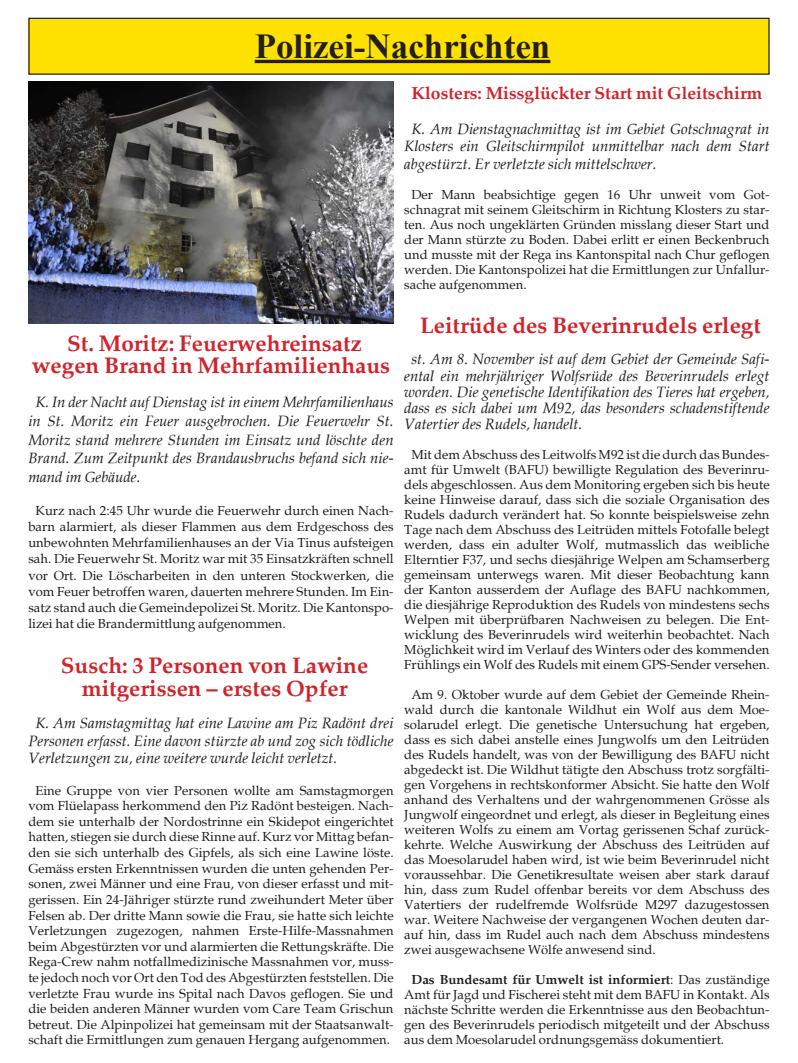
<style>
.page{position:relative;width:798px;height:1063px;background:#fff}
.page>*{position:absolute;margin:0;border:0;box-sizing:border-box;transform-origin:0 0}
.Lauftext{font:700 35px "Times New Roman";color:#231f20}
.Seitenrubrik{font:700 22.5px/22.5px "Palatia";color:#d1232a;text-align:center}
.Seitenrubrik-2{font:700 17.5px "Palatia";color:#d1232a}
.Seitenrubrik-3{font:italic 15px/18.8px "Palatia";color:#231f20;text-align:justify}
.Seitenrubrik-4{font:13.12px/15px "Palatia";color:#231f20;text-align:justify}
.s1{font-weight:700}
</style>
<div class="page">
<div style="left:29px;top:18px;width:739px;height:56px;background:#ffe101"></div>
<hr style="left:254px;top:60px;width:296px;height:3px;background:#231f20">
<div style="left:28px;top:18px;width:741px;height:57px;border:1px solid #231f20"></div>
<img style="left:29px;top:81px;width:364px;height:242px">
<p class="Lauftext" style="left:254px;top:22px;width:297px">Polizei-Nachrichten</p>
<p class="Seitenrubrik" style="left:32px;top:332px;width:360px">St. Moritz: Feuerwehreinsatz wegen Brand in Mehrfamilienhaus</p>
<p class="Seitenrubrik-3" style="left:28px;top:393px;width:367px;text-indent:7px">K. In der Nacht auf Dienstag ist in einem Mehrfamilienhaus in St. Moritz ein Feuer ausgebrochen. Die Feuerwehr St.<br>Moritz stand mehrere Stunden im Einsatz und löschte den Brand. Zum Zeitpunkt des Brandausbruchs befand sich nie&shy;mand im Gebäude.</p>
<p class="Seitenrubrik-4" style="left:28px;top:502px;width:366px;line-height:16.2px;text-indent:7px">Kurz nach 2:45 Uhr wurde die Feuerwehr durch einen Nach&shy;barn alarmiert, als dieser Flammen aus dem Erdgeschoss des unbewohnten Mehrfamilienhauses an der Via Tinus aufsteigen sah. Die Feuerwehr St. Moritz war mit 35 Einsatzkräften schnell vor Ort. Die Löscharbeiten in den unteren Stockwerken, die vom Feuer betroffen waren, dauerten mehrere Stunden. Im Ein&shy;satz stand auch die Gemeindepolizei St. Moritz. Die Kantonspo&shy;lizei hat die Brandermittlung aufgenommen.</p>
<p class="Seitenrubrik" style="left:61px;top:654px;width:309px">Susch: 3 Personen von Lawine</p>
<p class="Seitenrubrik" style="left:82px;top:677px;width:267px">mitgerissen – erstes Opfer</p>
<p class="Seitenrubrik-3" style="left:28px;top:715px;width:366px;line-height:17.5px;text-indent:7px">K. Am Samstagmittag hat eine Lawine am Piz Radönt drei Personen erfasst. Eine davon stürzte ab und zog sich tödliche Verletzungen zu, eine weitere wurde leicht verletzt.</p>
<p class="Seitenrubrik-4" style="left:28px;top:782px;width:366px;line-height:15.6px;text-align:center">Eine Gruppe von vier Personen wollte am Samstagmorgen vom Flüelapass herkommend den Piz Radönt besteigen. Nach&shy;dem sie unterhalb der Nordostrinne ein Skidepot eingerichtet hatten, stiegen sie durch diese Rinne auf. Kurz vor Mittag befan&shy;den sie sich unterhalb des Gipfels, als sich eine Lawine löste.<br>Gemäss ersten Erkenntnissen wurden die unten gehenden Per&shy;sonen, zwei Männer und eine Frau, von dieser erfasst und mit&shy;gerissen. Ein 24-Jähriger stürzte rund zweihundert Meter über Felsen ab. Der dritte Mann sowie die Frau, sie hatte sich leichte Verletzungen zugezogen, nahmen Erste-Hilfe-Massnahmen beim Abgestürzten vor und alarmierten die Rettungskräfte. Die Rega-Crew nahm notfallmedizinische Massnahmen vor, muss&shy;te jedoch noch vor Ort den Tod des Abgestürzten feststellen. Die verletzte Frau wurde ins Spital nach Davos geflogen. Sie und die beiden anderen Männer wurden vom Care Team Grischun betreut. Die Alpinpolizei hat gemeinsam mit der Staatsanwalt&shy;schaft die Ermittlungen zum genauen Hergang aufgenommen.</p>
<p class="Seitenrubrik-2" style="left:411px;top:82px;width:352px">Klosters: Missglückter Start mit Gleitschirm</p>
<p class="Seitenrubrik-3" style="left:404px;top:120px;width:366px;line-height:17.5px;text-indent:7px">K. Am Dienstagnachmittag ist im Gebiet Gotschnagrat in Klosters ein Gleitschirmpilot unmittelbar nach dem Start abgestürzt. Er verletzte sich mittelschwer.</p>
<p class="Seitenrubrik-4" style="left:404px;top:187px;width:367px;text-indent:7px">Der Mann beabsichtige gegen 16 Uhr unweit vom Got&shy;schnagrat mit seinem Gleitschirm in Richtung Klosters zu star&shy;ten. Aus noch ungeklärten Gründen misslang dieser Start und der Mann stürzte zu Boden. Dabei erlitt er einen Beckenbruch und musste mit der Rega ins Kantonspital nach Chur geflogen werden. Die Kantonspolizei hat die Ermittlungen zur Unfallur&shy;sache aufgenommen.</p>
<p class="Seitenrubrik" style="left:420px;top:314px;width:342px">Leitrüde des Beverinrudels erlegt</p>
<p class="Seitenrubrik-3" style="left:404px;top:351px;width:366px;line-height:16.2px;text-indent:7px">st. Am 8. November ist auf dem Gebiet der Gemeinde Safi&shy;ental ein mehrjähriger Wolfsrüde des Beverinrudels erlegt worden. Die genetische Identifikation des Tieres hat ergeben, dass es sich dabei um M92, das besonders schadenstiftende Vatertier des Rudels, handelt.</p>
<p class="Seitenrubrik-4" style="left:404px;top:448px;width:366px;text-align:center">Mit dem Abschuss des Leitwolfs M92 ist die durch das Bundes&shy;amt für Umwelt (BAFU) bewilligte Regulation des Beverinru&shy;dels abgeschlossen. Aus dem Monitoring ergeben sich bis heute keine Hinweise darauf, dass sich die soziale Organisation des Rudels dadurch verändert hat. So konnte beispielsweise zehn Tage nach dem Abschuss des Leitrüden mittels Fotofalle belegt werden, dass ein adulter Wolf, mutmasslich das weibliche Elterntier F37, und sechs diesjährige Welpen am Schamserberg gemeinsam unterwegs waren. Mit dieser Beobachtung kann der Kanton ausserdem der Auflage des BAFU nachkommen, die diesjährige Reproduktion des Rudels von mindestens sechs Welpen mit überprüfbaren Nachweisen zu belegen. Die Ent&shy;wicklung des Beverinrudels wird weiterhin beobachtet. Nach Möglichkeit wird im Verlauf des Winters oder des kommenden Frühlings ein Wolf des Rudels mit einem GPS-Sender versehen.</p>
<p class="Seitenrubrik-4" style="left:404px;top:688px;width:367px;text-indent:7px">Am 9. Oktober wurde auf dem Gebiet der Gemeinde Rhein&shy;wald durch die kantonale Wildhut ein Wolf aus dem Moe&shy;solarudel erlegt. Die genetische Untersuchung hat ergeben, dass es sich dabei anstelle eines Jungwolfs um den Leitrüden des Rudels handelt, was von der Bewilligung des BAFU nicht abgedeckt ist. Die Wildhut tätigte den Abschuss trotz sorgfälti&shy;gen Vorgehens in rechtskonformer Absicht. Sie hatte den Wolf anhand des Verhaltens und der wahrgenommenen Grösse als Jungwolf eingeordnet und erlegt, als dieser in Begleitung eines weiteren Wolfs zu einem am Vortag gerissenen Schaf zurück&shy;kehrte. Welche Auswirkung der Abschuss des Leitrüden auf das Moesolarudel haben wird, ist wie beim Beverinrudel nicht voraussehbar. Die Genetikresultate weisen aber stark darauf hin, dass zum Rudel offenbar bereits vor dem Abschuss des Vatertiers der rudelfremde Wolfsrüde M297 dazugestossen war. Weitere Nachweise der vergangenen Wochen deuten dar&shy;auf hin, dass im Rudel auch nach dem Abschuss mindestens zwei ausgewachsene Wölfe anwesend sind.</p>
<p class="Seitenrubrik-4" style="left:404px;top:973px;width:367px;text-indent:7px"><span class="s1">Das Bundesamt für Umwelt ist informiert</span>: Das zuständige Amt für Jagd und Fischerei steht mit dem BAFU in Kontakt. Als nächste Schritte werden die Erkenntnisse aus den Beobachtun&shy;gen des Beverinrudels periodisch mitgeteilt und der Abschuss aus dem Moesolarudel ordnungsgemäss dokumentiert.</p>
</div>
